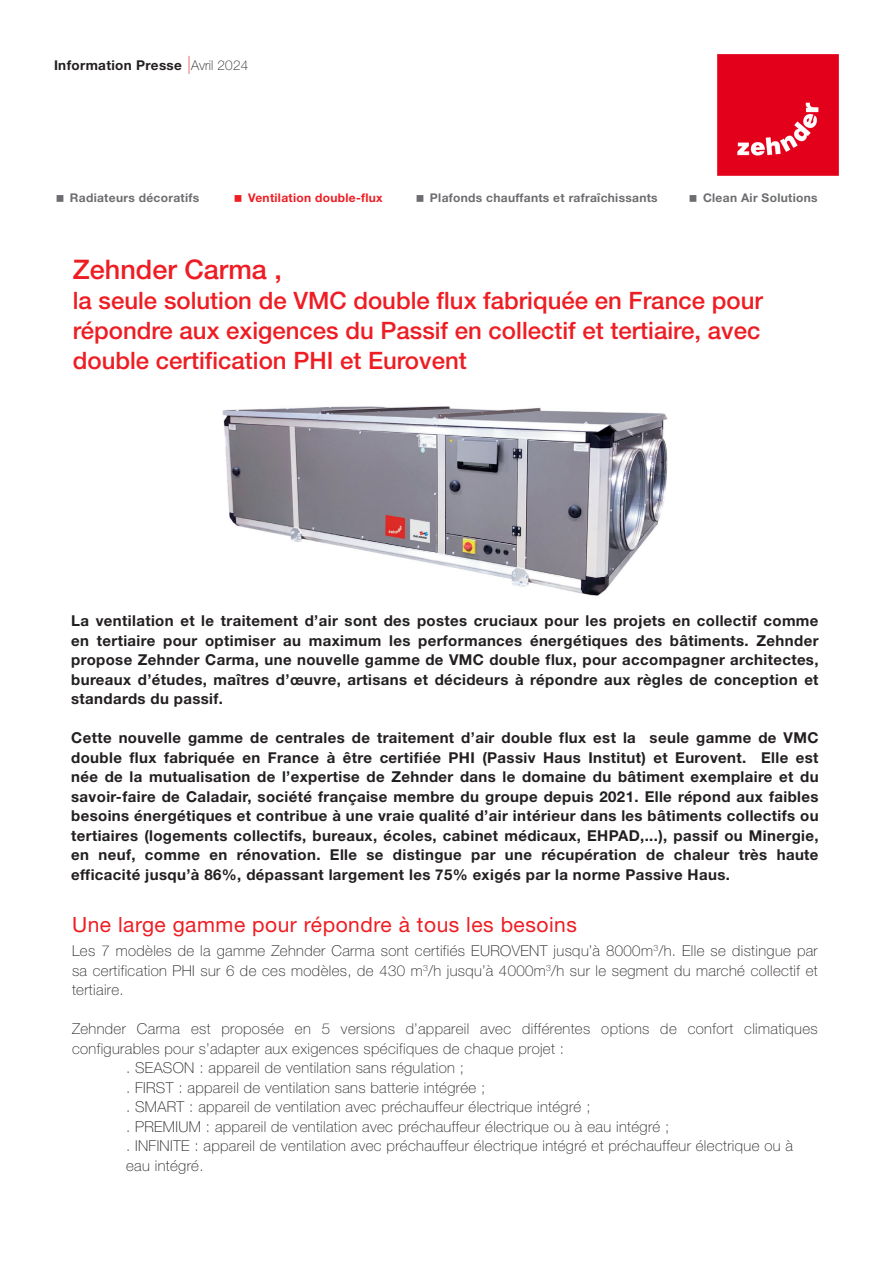
<style>
.page{position:relative;width:893px;height:1263px;background:#fff}
.page>*{position:absolute;margin:0;border:0;box-sizing:border-box;transform-origin:0 0}
.t1{font:500 27px "Helvetica Neue LT Pro";color:#ee1d23}
.t2{font:500 24px/30px "Helvetica Neue LT Pro";color:#ee1d23;text-align:justify}
.t3{font:21px "Helvetica Neue LT Pro";letter-spacing:.025em;color:#ee1d23}
.t4{font:700 15px/19.5px "Helvetica Neue LT Pro";letter-spacing:.025em;color:#231f20;text-align:justify}
.t5{font:100 15px/19.5px "Helvetica Neue LT Pro";letter-spacing:.025em;color:#231f20}
.t6{font:700 13.5px "Helvetica Neue LT Pro";letter-spacing:.025em;color:#231f20}
.t7{font:700 12px "Helvetica Neue LT Pro";letter-spacing:.025em;color:#6c6d70}
.t8{font:700 12px "Helvetica Neue LT Pro";letter-spacing:.025em;color:#ee1d23}
.s1{font-weight:100;font-size:18px;color:#e6413f}
.s2{font-weight:100}
</style>
<div class="page">
<img style="left:718px;top:54px;width:121px;height:121px">
<img style="left:222px;top:406px;width:446px;height:190px">
<p class="t6" style="left:54px;top:57px;width:196px">Information Presse <span class="s1">|</span><span class="s2">Avril 2024</span></p>
<p class="t7" style="left:70px;top:191px;width:131px">Radiateurs décoratifs</p>
<p class="t8" style="left:248px;top:191px;width:136px">Ventilation double-flux</p>
<p class="t7" style="left:430px;top:191px;width:229px">Plafonds chauffants et rafraîchissants</p>
<p class="t7" style="left:703px;top:191px;width:116px">Clean Air Solutions</p>
<p class="t1" style="left:73px;top:253px;width:211px">Zehnder Carma ,</p>
<p class="t2" style="left:73px;top:285px;width:692px">la seule solution de VMC double flux fabriquée en France pour répondre aux exigences du Passif en collectif et tertiaire, avec double certification PHI et Eurovent</p>
<p class="t4" style="left:71px;top:610px;width:749px">La ventilation et le traitement d’air sont des postes cruciaux pour les projets en collectif comme en tertiaire pour optimiser au maximum les performances énergétiques des bâtiments. Zehnder propose Zehnder Carma, une nouvelle gamme de VMC double flux, pour accompagner architectes, bureaux d’études, maîtres d’œuvre, artisans et décideurs à répondre aux règles de conception et standards du passif.</p>
<p class="t4" style="left:71px;top:727px;width:749px">Cette nouvelle gamme de centrales de traitement d’air double flux est la seule gamme de VMC double flux fabriquée en France à être certifiée PHI (Passiv Haus Institut) et Eurovent. Elle est née de la mutualisation de l’expertise de Zehnder dans le domaine du bâtiment exemplaire et du savoir-faire de Caladair, société française membre du groupe depuis 2021. Elle répond aux faibles besoins énergétiques et contribue à une vraie qualité d’air intérieur dans les bâtiments collectifs ou tertiaires (logements collectifs, bureaux, écoles, cabinet médicaux, EHPAD,...), passif ou Minergie, en neuf, comme en rénovation. Elle se distingue par une récupération de chaleur très haute efficacité jusqu’à 86%, dépassant largement les 75% exigés par la norme Passive Haus.</p>
<p class="t3" style="left:72px;top:912px;width:506px">Une large gamme pour répondre à tous les besoins</p>
<p class="t5" style="left:72px;top:941px;width:747px;text-align:justify">Les 7 modèles de la gamme Zehnder Carma sont certifiés EUROVENT jusqu’à 8000m<sup>3</sup>/h. Elle se distingue par sa certification PHI sur 6 de ces modèles, de 430 m<sup>3</sup>/h jusqu’à 4000m<sup>3</sup>/h sur le segment du marché collectif et tertiaire.</p>
<p class="t5" style="left:72px;top:1019px;width:747px">Zehnder Carma est proposée en 5 versions d’appareil avec différentes options de confort climatiques configurables pour s’adapter aux exigences spécifiques de chaque projet :</p>
<p class="t5" style="left:126px;top:1058px;width:339px">. SEASON : appareil de ventilation sans régulation ;</p>
<p class="t5" style="left:126px;top:1077px;width:361px">. FIRST : appareil de ventilation sans batterie intégrée ;</p>
<p class="t5" style="left:126px;top:1097px;width:466px">. SMART : appareil de ventilation avec préchauffeur électrique intégré ;</p>
<p class="t5" style="left:126px;top:1116px;width:545px">. PREMIUM : appareil de ventilation avec préchauffeur électrique ou à eau intégré ;</p>
<p class="t5" style="left:126px;top:1136px;width:668px">. INFINITE : appareil de ventilation avec préchauffeur électrique intégré et préchauffeur électrique ou à eau intégré.</p>
</div>
